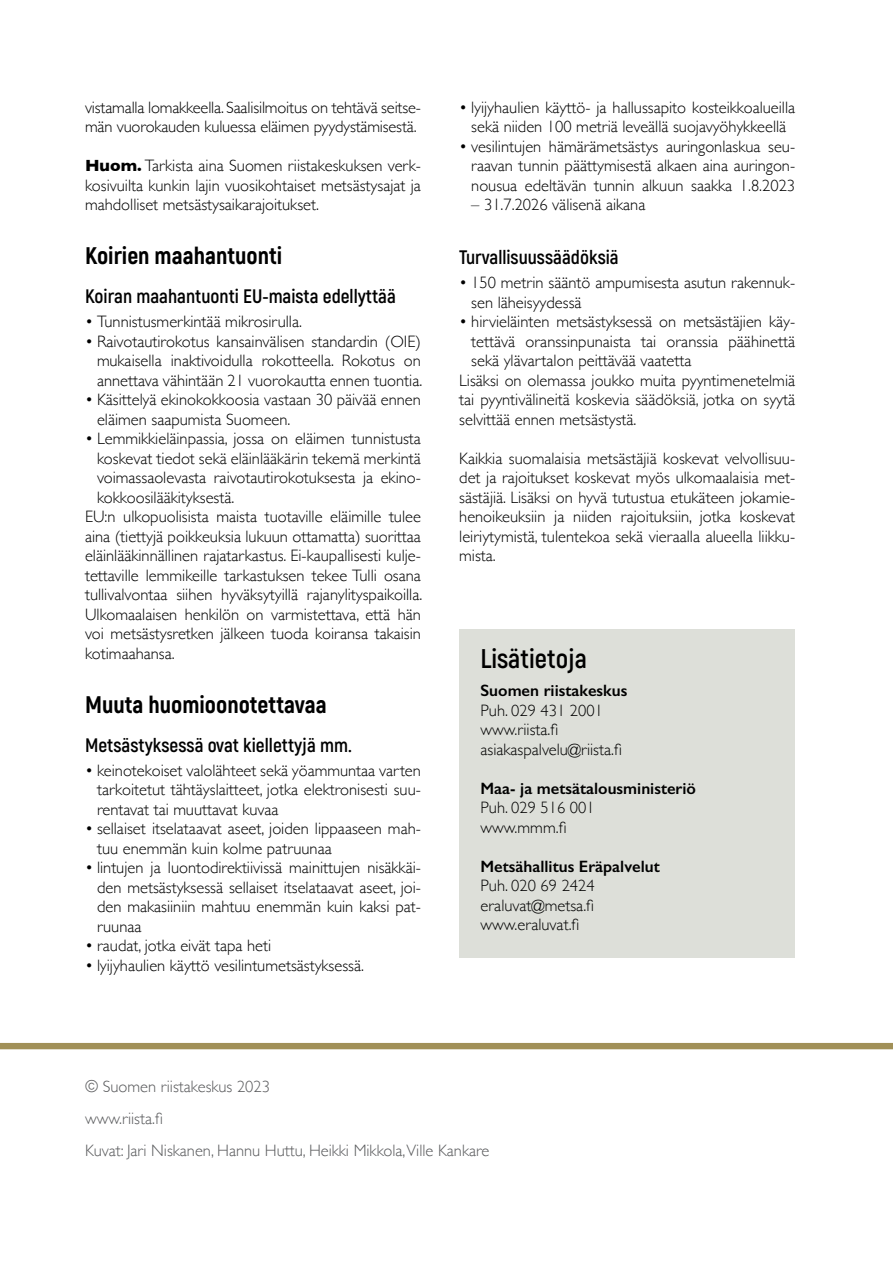
<style>
.page{position:relative;width:893px;height:1263px;background:#fff}
.page>*{position:absolute;margin:0;border:0;box-sizing:border-box;transform-origin:0 0}
.Väliotsikko_2{font:700 27px "Akrobat";color:#000}
.Valiotsikko_1{font:800 24px "Akrobat";color:#000}
.Väliotsikko_2-2{font:700 19.5px "Akrobat";color:#000}
.Leipäteksti_bullet{font:300 16.5px/19.5px "Gill Sans";color:#000;text-align:justify}
.Leipäteksti{font:300 16.5px/19.5px "Gill Sans";color:#000;text-align:justify}
.t1{font:300 16.5px "Gill Sans";color:#58595b}
.Leipäteksti-2{font:600 16.5px "Gill Sans";color:#000}
.s1{font-weight:700}
</style>
<div class="page">
<div style="left:459px;top:629px;width:336px;height:329px;background:#dddfd9"></div>
<div style="left:0;top:1043px;width:893px;height:6px;background:#a19058"></div>
<p class="Leipäteksti" style="left:85px;top:97px;width:337px">vistamalla lomakkeella. Saalisilmoitus on tehtävä seitse&shy;män vuorokauden kuluessa eläimen pyydystämisestä.</p>
<p class="Leipäteksti" style="left:85px;top:155px;width:337px"><span class="s1">Huom.</span> Tarkista aina Suomen riistakeskuksen verk&shy;kosivuilta kunkin lajin vuosikohtaiset metsästysajat ja mahdolliset metsästysaikarajoitukset.</p>
<p class="Valiotsikko_1" style="left:85px;top:240px;width:199px">Koirien maahantuonti</p>
<p class="Väliotsikko_2-2" style="left:85px;top:284px;width:312px">Koiran maahantuonti EU-maista edellyttää</p>
<p class="Leipäteksti_bullet" style="left:85px;top:311px;width:218px">• Tunnistusmerkintää mikrosirulla.</p>
<p class="Leipäteksti_bullet" style="left:97px;top:331px;width:327px;text-indent:-12px">• Raivotautirokotus kansainvälisen standardin (OIE) mukaisella inaktivoidulla rokotteella. Rokotus on annettava vähintään 21 vuorokautta ennen tuontia.</p>
<p class="Leipäteksti_bullet" style="left:97px;top:389px;width:325px;text-indent:-12px">• Käsittelyä ekinokokkoosia vastaan 30 päivää ennen eläimen saapumista Suomeen.</p>
<p class="Leipäteksti_bullet" style="left:97px;top:428px;width:325px;text-indent:-12px">• Lemmikkieläinpassia, jossa on eläimen tunnistusta koskevat tiedot sekä eläinlääkärin tekemä merkintä voimassaolevasta raivotautirokotuksesta ja ekino&shy;kokkoosilääkityksestä.</p>
<p class="Leipäteksti" style="left:85px;top:506px;width:339px">EU:n ulkopuolisista maista tuotaville eläimille tulee aina (tiettyjä poikkeuksia lukuun ottamatta) suorittaa eläinlääkinnällinen rajatarkastus. Ei-kaupallisesti kulje&shy;tettaville lemmikeille tarkastuksen tekee Tulli osana tullivalvontaa siihen hyväksytyillä rajanylityspaikoilla.<br>Ulkomaalaisen henkilön on varmistettava, että hän voi metsästysretken jälkeen tuoda koiransa takaisin kotimaahansa.</p>
<p class="Valiotsikko_1" style="left:85px;top:689px;width:243px">Muuta huomioonotettavaa</p>
<p class="Väliotsikko_2-2" style="left:85px;top:733px;width:268px">Metsästyksessä ovat kiellettyjä mm.</p>
<p class="Leipäteksti_bullet" style="left:97px;top:760px;width:325px;text-indent:-12px">• keinotekoiset valolähteet sekä yöammuntaa varten tarkoitetut tähtäyslaitteet, jotka elektronisesti suu&shy;rentavat tai muuttavat kuvaa</p>
<p class="Leipäteksti_bullet" style="left:97px;top:818px;width:325px;text-indent:-12px">• sellaiset itselataavat aseet, joiden lippaaseen mah&shy;tuu enemmän kuin kolme patruunaa</p>
<p class="Leipäteksti_bullet" style="left:97px;top:857px;width:325px;text-indent:-12px">• lintujen ja luontodirektiivissä mainittujen nisäkkäi&shy;den metsästyksessä sellaiset itselataavat aseet, joi&shy;den makasiiniin mahtuu enemmän kuin kaksi pat&shy;ruunaa</p>
<p class="Leipäteksti_bullet" style="left:85px;top:935px;width:188px">• raudat, jotka eivät tapa heti</p>
<p class="Leipäteksti_bullet" style="left:85px;top:955px;width:280px">• lyijyhaulien käyttö vesilintumetsästyksessä.</p>
<p class="Leipäteksti_bullet" style="left:459px;top:97px;width:337px;text-align:center">• lyijyhaulien käyttö- ja hallussapito kosteikkoalueilla sekä niiden 100 metriä leveällä suojavyöhykkeellä</p>
<p class="Leipäteksti_bullet" style="left:471px;top:136px;width:325px;text-indent:-12px">• vesilintujen hämärämetsästys auringonlaskua seu&shy;raavan tunnin päättymisestä alkaen aina auringon&shy;nousua edeltävän tunnin alkuun saakka 1.8.2023</p>
<p class="Leipäteksti_bullet" style="left:471px;top:194px;width:176px">– 31.7.2026 välisenä aikana</p>
<p class="Väliotsikko_2-2" style="left:459px;top:245px;width:161px">Turvallisuussäädöksiä</p>
<p class="Leipäteksti_bullet" style="left:471px;top:272px;width:325px;text-indent:-12px">• 150 metrin sääntö ampumisesta asutun rakennuk&shy;sen läheisyydessä</p>
<p class="Leipäteksti_bullet" style="left:471px;top:311px;width:325px;text-indent:-12px">• hirvieläinten metsästyksessä on metsästäjien käy&shy;tettävä oranssinpunaista tai oranssia päähinettä sekä ylävartalon peittävää vaatetta</p>
<p class="Leipäteksti" style="left:459px;top:370px;width:337px">Lisäksi on olemassa joukko muita pyyntimenetelmiä tai pyyntivälineitä koskevia säädöksiä, jotka on syytä selvittää ennen metsästystä.</p>
<p class="Leipäteksti" style="left:459px;top:448px;width:337px">Kaikkia suomalaisia metsästäjiä koskevat velvollisuu&shy;det ja rajoitukset koskevat myös ulkomaalaisia met&shy;sästäjiä. Lisäksi on hyvä tutustua etukäteen jokamie&shy;henoikeuksiin ja niiden rajoituksiin, jotka koskevat leiriytymistä, tulentekoa sekä vieraalla alueella liikku&shy;mista.</p>
<p class="Väliotsikko_2" style="left:480px;top:642px;width:108px">Lisätietoja</p>
<p class="Leipäteksti-2" style="left:480px;top:681px;width:148px">Suomen riistakeskus</p>
<p class="Leipäteksti" style="left:480px;top:700px;width:124px">Puh. 029 431 2001</p>
<p class="Leipäteksti" style="left:480px;top:719px;width:79px">www.riista.fi</p>
<p class="Leipäteksti" style="left:480px;top:739px;width:143px">asiakaspalvelu@riista.fi</p>
<p class="Leipäteksti-2" style="left:480px;top:778px;width:217px">Maa- ja metsätalousministeriö</p>
<p class="Leipäteksti" style="left:480px;top:797px;width:116px">Puh. 029 516 001</p>
<p class="Leipäteksti" style="left:480px;top:817px;width:88px">www.mmm.fi</p>
<p class="Leipäteksti-2" style="left:480px;top:856px;width:181px">Metsähallitus Eräpalvelut</p>
<p class="Leipäteksti" style="left:480px;top:875px;width:116px">Puh. 020 69 2424</p>
<p class="Leipäteksti" style="left:480px;top:895px;width:115px">eraluvat@metsa.fi</p>
<p class="Leipäteksti" style="left:480px;top:914px;width:100px">www.eraluvat.fi</p>
<p class="t1" style="left:85px;top:1074px;width:187px">© Suomen riistakeskus 2023</p>
<p class="t1" style="left:85px;top:1106px;width:79px">www.riista.fi</p>
<p class="t1" style="left:85px;top:1138px;width:406px">Kuvat: Jari Niskanen, Hannu Huttu, Heikki Mikkola,Ville Kankare</p>
</div>
